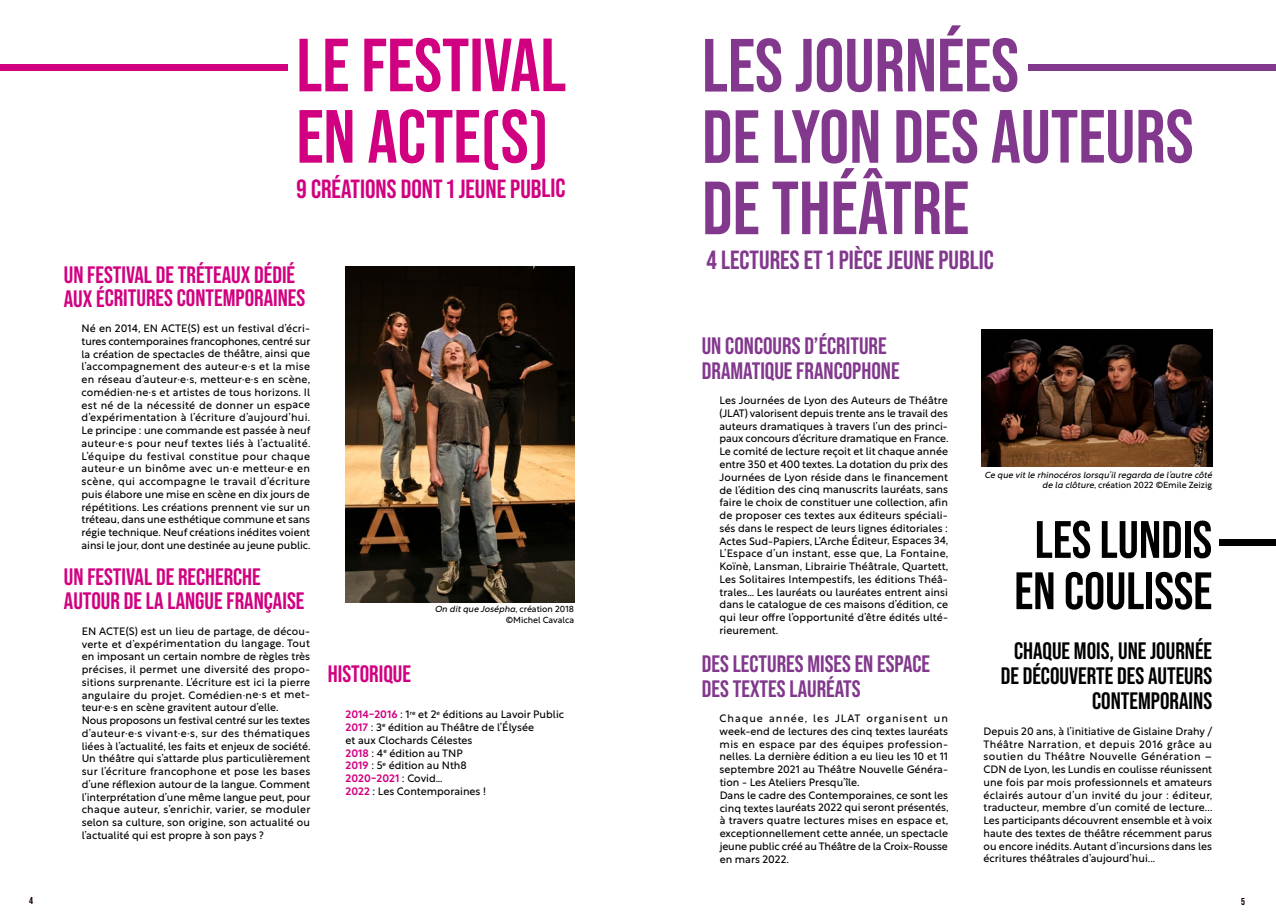
<style>
.page{position:relative;width:1276px;height:922px;background:#fff}
.page>*{position:absolute;margin:0;border:0;box-sizing:border-box;transform-origin:0 0}
.t1{font:700 75.12px/71.2px "Bebas Neue Pro";color:#82388d}
.t2{font:700 75.12px/71.2px "Bebas Neue Pro";color:#d10080}
.t3{font:700 52.5px/51.2px "Bebas Neue Pro";color:#000;text-align:center}
.t4{font:700 26.25px "Bebas Neue Pro";color:#82388d}
.t5{font:700 26.25px "Bebas Neue Pro";color:#d10080}
.t6{font:700 23.75px/23.8px "Bebas Neue Pro";color:#d10080}
.t7{font:700 23.75px/25px "Bebas Neue Pro";color:#82388d}
.t8{font:700 23.75px/25px "Bebas Neue Pro";color:#000;text-align:right}
.t9{font:10.62px/12.8px "Rustica";color:#000;text-align:justify}
.t10{font:700 10px "Bebas Neue Pro";color:#1c0100}
.t11{font:italic 8.75px/10.5px "Rustica";color:#000;text-align:right}
.t12{font:8.75px/10.5px "Rustica";color:#000;text-align:right}
.s1{font-style:italic}
.s2{font-weight:500;color:#d10080}
.s3{font-style:normal}
</style>
<div class="page">
<div style="left:0;top:64px;width:288px;height:7px;background:#d10080"></div>
<div style="left:1028px;top:64px;width:248px;height:7px;background:#82388d"></div>
<div style="left:1219px;top:539px;width:57px;height:7px;background:#000"></div>
<img style="left:346px;top:267px;width:228px;height:335px">
<img style="left:981px;top:330px;width:231px;height:137px">
<h1 class="t2" style="left:296px;top:29px;width:271px">LE FESTIVAL<br>EN ACTE(S)</h1>
<h3 class="t5" style="left:296px;top:173px;width:271px">9 CRÉATIONS DONT 1 JEUNE PUBLIC</h3>
<h3 class="t6" style="left:64px;top:262px;width:243px">UN FESTIVAL DE TRÉTEAUX DÉDIÉ<br>AUX ÉCRITURES CONTEMPORAINES</h3>
<p class="t9" style="left:82px;top:320px;width:230px">Né en 2014, EN ACTE(S) est un festival d’écri&shy;tures contemporaines francophones, centré sur la création de spectacles de théâtre, ainsi que l’accompagnement des auteur·e·s et la mise en réseau d’auteur·e·s, metteur·e·s en scène, comédien·ne·s et artistes de tous horizons. Il est né de la nécessité de donner un espace d’expérimentation à l’écriture d’aujourd’hui.<br>Le principe : une commande est passée à neuf auteur·e·s pour neuf textes liés à l’actualité.<br>L’équipe du festival constitue pour chaque auteur·e un binôme avec un·e metteur·e en scène, qui accompagne le travail d’écriture puis élabore une mise en scène en dix jours de répétitions. Les créations prennent vie sur un tréteau, dans une esthétique commune et sans régie technique. Neuf créations inédites voient ainsi le jour, dont une destinée au jeune public.</p>
<h3 class="t6" style="left:64px;top:565px;width:242px">UN FESTIVAL DE RECHERCHE<br>AUTOUR DE LA LANGUE FRANÇAISE</h3>
<p class="t9" style="left:82px;top:623px;width:230px;text-align:left">EN ACTE(S) est un lieu de partage, de décou&shy;verte et d’expérimentation du langage. Tout en imposant un certain nombre de règles très précises, il permet une diversité des propo&shy;sitions surprenante. L’écriture est ici la pierre angulaire du projet. Comédien·ne·s et met&shy;teur·e·s en scène gravitent autour d’elle.<br>Nous proposons un festival centré sur les textes d’auteur·e·s vivant·e·s, sur des thématiques liées à l’actualité, les faits et enjeux de société.<br>Un théâtre qui s’attarde plus particulièrement sur l’écriture francophone et pose les bases d’une réflexion autour de la langue. Comment l’interprétation d’une même langue peut, pour chaque auteur, s’enrichir, varier, se moduler selon sa culture, son origine, son actualité ou l’actualité qui est propre à son pays ?</p>
<p class="t12" style="left:435px;top:603px;width:141px"><span class="s1">On dit que Josépha</span>, création 2018 ©Michel Cavalca</p>
<h3 class="t6" style="left:328px;top:661px;width:85px">HISTORIQUE</h3>
<p class="t9" style="left:345px;top:706px;width:220px;text-align:left"><span class="s2">2014-2016</span> : 1<sup>re</sup> et 2<sup>e</sup> éditions au Lavoir Public<br><span class="s2">2017</span> : 3<sup>e</sup> édition au Théâtre de l’Élysée<br>et aux Clochards Célestes<br><span class="s2">2018</span> : 4<sup>e</sup> édition au TNP<br><span class="s2">2019</span> : 5<sup>e</sup> édition au Nth8<br><span class="s2">2020-2021</span> : Covid…<br><span class="s2">2022</span> : Les Contemporaines !</p>
<h1 class="t1" style="left:702px;top:29px;width:493px">LES JOURNÉES<br>DE LYON DES AUTEURS<br>DE THÉÂTRE</h1>
<h3 class="t4" style="left:706px;top:245px;width:289px">4 LECTURES ET 1 PIÈCE JEUNE PUBLIC</h3>
<h3 class="t7" style="left:702px;top:332px;width:199px">UN CONCOURS D’ÉCRITURE<br>DRAMATIQUE FRANCOPHONE</h3>
<p class="t9" style="left:719px;top:393px;width:230px">Les Journées de Lyon des Auteurs de Théâtre (JLAT) valorisent depuis trente ans le travail des auteurs dramatiques à travers l’un des princi&shy;paux concours d’écriture dramatique en France.<br>Le comité de lecture reçoit et lit chaque année entre 350 et 400 textes. La dotation du prix des Journées de Lyon réside dans le financement de l’édition des cinq manuscrits lauréats, sans faire le choix de constituer une collection, afin de proposer ces textes aux éditeurs spéciali&shy;sés dans le respect de leurs lignes éditoriales :<br>Actes Sud-Papiers, L’Arche Éditeur, Espaces 34, L’Espace d’un instant, esse que, La Fontaine, Koïnè, Lansman, Librairie Théâtrale, Quartett, Les Solitaires Intempestifs, les éditions Théâ&shy;trales… Les lauréats ou lauréates entrent ainsi dans le catalogue de ces maisons d’édition, ce qui leur offre l’opportunité d’être édités ulté&shy;rieurement.</p>
<h3 class="t7" style="left:702px;top:650px;width:230px">DES LECTURES MISES EN ESPACE<br>DES TEXTES LAURÉATS</h3>
<p class="t9" style="left:719px;top:710px;width:230px;text-align:left">Chaque année, les JLAT organisent un week-end de lectures des cinq textes lauréats mis en espace par des équipes profession&shy;nelles. La dernière édition a eu lieu les 10 et 11 septembre 2021 au Théâtre Nouvelle Généra&shy;tion - Les Ateliers Presqu’île.<br>Dans le cadre des Contemporaines, ce sont les cinq textes lauréats 2022 qui seront présentés, à travers quatre lectures mises en espace et, exceptionnellement cette année, un spectacle jeune public créé au Théâtre de la Croix-Rousse en mars 2022.</p>
<p class="t11" style="left:984px;top:468px;width:229px">Ce que vit le rhinocéros lorsqu’il regarda de l’autre côté de la clôture<span class="s3">, création 2022 ©Emile Zeizig</span></p>
<h2 class="t3" style="left:1014px;top:513px;width:199px">LES LUNDIS<br>EN COULISSE</h2>
<h3 class="t8" style="left:1001px;top:638px;width:213px">CHAQUE MOIS, UNE JOURNÉE<br>DE DÉCOUVERTE DES AUTEURS<br>CONTEMPORAINS</h3>
<p class="t9" style="left:983px;top:723px;width:230px">Depuis 20 ans, à l’initiative de Gislaine Drahy / Théâtre Narration, et depuis 2016 grâce au soutien du Théâtre Nouvelle Génération – CDN de Lyon, les Lundis en coulisse réunissent une fois par mois professionnels et amateurs éclairés autour d’un invité du jour : éditeur, traducteur, membre d’un comité de lecture...<br>Les participants découvrent ensemble et à voix haute des textes de théâtre récemment parus ou encore inédits. Autant d’incursions dans les écritures théâtrales d’aujourd’hui...</p>
<p class="t10" style="left:29px;top:894px;width:5px">4</p>
<p class="t10" style="left:1241px;top:895px;width:5px">5</p>
</div>
